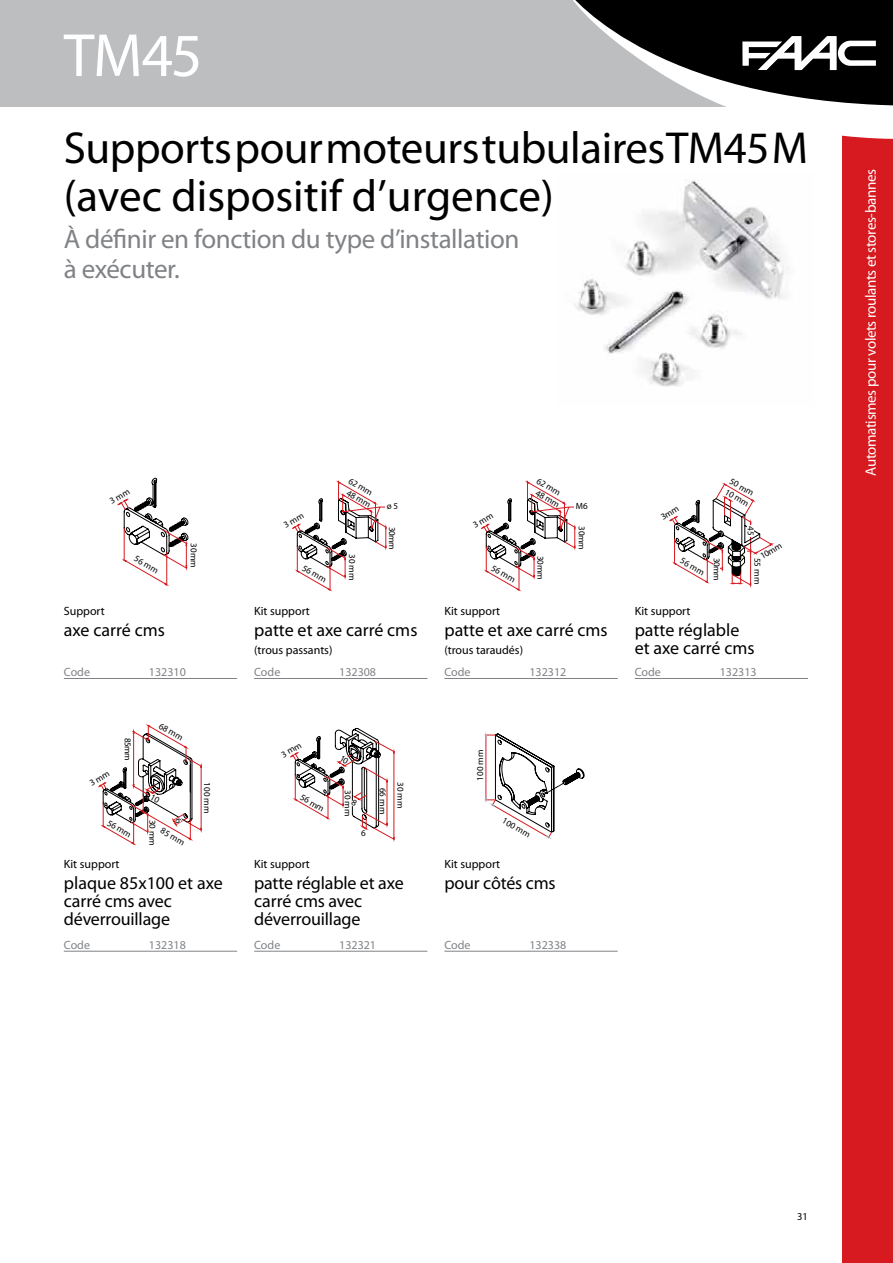
<style>
.page{position:relative;width:893px;height:1263px;background:#fff}
.page>*{position:absolute;margin:0;border:0;box-sizing:border-box;transform-origin:0 0}
.t1{font:61.5px "Myriad Pro";color:#fff}
.t2{font:45px/48px "Myriad Pro";letter-spacing:-.01em;color:#000}
.t3{font:27px/30px "Myriad Pro";letter-spacing:-.015em;color:#808285}
.t4{font:18px/18px "Myriad Pro";letter-spacing:-.01em;color:#000}
.t5{font:15px "Myriad Pro";letter-spacing:-.025em;color:#fff}
.t6{font:12px "Myriad Pro";color:#000}
.t7{font:12px "Myriad Pro";color:#808285}
.t8{font:10.5px "Myriad Pro";color:#000}
.t9{font:9px/11.2px "Myriad Pro";color:#000;text-align:center}
</style>
<div class="page">
<div style="left:842px;top:0;width:51px;height:1263px;background:#d71920"></div>
<div style="left:0;top:0;width:893px;height:106px;background:#bcbec0"></div>
<svg style="left:564px;top:0;width:329px;height:139px"></svg>
<img style="left:574px;top:180px;width:215px;height:207px">
<hr style="left:254px;top:951px;width:173px;height:1px;background:#808285">
<hr style="left:444px;top:951px;width:174px;height:1px;background:#808285">
<hr style="left:64px;top:678px;width:173px;height:1px;background:#808285">
<hr style="left:254px;top:678px;width:173px;height:1px;background:#808285">
<hr style="left:444px;top:678px;width:174px;height:1px;background:#808285">
<hr style="left:635px;top:678px;width:173px;height:1px;background:#808285">
<hr style="left:64px;top:951px;width:173px;height:1px;background:#808285">
<svg style="left:461px;top:733px;width:124px;height:219px"></svg>
<svg style="left:117px;top:478px;width:71px;height:108px"></svg>
<svg style="left:292px;top:480px;width:95px;height:111px"></svg>
<svg style="left:481px;top:480px;width:95px;height:111px"></svg>
<svg style="left:669px;top:483px;width:105px;height:102px"></svg>
<svg style="left:98px;top:724px;width:104px;height:121px"></svg>
<svg style="left:290px;top:728px;width:105px;height:112px"></svg>
<h1 class="t1" style="left:64px;top:17px;width:140px">TM45</h1>
<h2 class="t2" style="left:64px;top:123px;width:746px">Supports pour moteurs tubulaires TM45 M (avec dispositif d’urgence)</h2>
<h3 class="t3" style="left:64px;top:224px;width:457px">À définir en fonction du type d’installation à exécuter.</h3>
<p class="t9" style="left:352px;top:475px;width:32px;rotate:30deg">62 mm<br>48 mm</p>
<p class="t9" style="left:387px;top:500px;width:13px">ø 5</p>
<p class="t9" style="left:540px;top:475px;width:33px;rotate:30deg">62 mm<br>48 mm</p>
<p class="t9" style="left:576px;top:500px;width:13px">M6</p>
<p class="t9" style="left:733px;top:475px;width:29px;text-align:left;rotate:30deg">50 mm<br>10 mm</p>
<p class="t9" style="left:138px;top:553px;width:28px;rotate:30deg">56 mm</p>
<p class="t9" style="left:200px;top:543px;width:26px;rotate:90deg">30 mm</p>
<p class="t9" style="left:306px;top:562px;width:28px;rotate:30deg">56 mm</p>
<p class="t9" style="left:358px;top:554px;width:28px;rotate:90deg">30 mm</p>
<p class="t9" style="left:398px;top:527px;width:24px;rotate:90deg">30 mm</p>
<p class="t9" style="left:495px;top:562px;width:28px;rotate:30deg">56 mm</p>
<p class="t9" style="left:546px;top:556px;width:24px;rotate:90deg">30 mm</p>
<p class="t9" style="left:587px;top:526px;width:24px;rotate:90deg">30 mm</p>
<p class="t9" style="left:756px;top:526px;width:11px;rotate:90deg">45</p>
<p class="t9" style="left:758px;top:551px;width:25px;rotate:-29deg">10 mm</p>
<p class="t9" style="left:684px;top:555px;width:28px;rotate:30deg">56 mm</p>
<p class="t9" style="left:763px;top:558px;width:28px;rotate:90deg">55 mm</p>
<p class="t9" style="left:722px;top:558px;width:24px;rotate:90deg">30 mm</p>
<p class="t6" style="left:64px;top:603px;width:42px">Support</p>
<p class="t4" style="left:64px;top:620px;width:103px">axe carré cms</p>
<p class="t6" style="left:254px;top:603px;width:57px">Kit support</p>
<p class="t4" style="left:254px;top:620px;width:165px">patte et axe carré cms</p>
<p class="t6" style="left:254px;top:642px;width:80px">(trous passants)</p>
<p class="t6" style="left:444px;top:603px;width:57px">Kit support</p>
<p class="t4" style="left:444px;top:620px;width:165px">patte et axe carré cms</p>
<p class="t6" style="left:444px;top:642px;width:80px">(trous taraudés)</p>
<p class="t6" style="left:635px;top:603px;width:57px">Kit support</p>
<p class="t4" style="left:635px;top:620px;width:121px">patte réglable et axe carré cms</p>
<p class="t7" style="left:64px;top:664px;width:28px">Code</p>
<p class="t7" style="left:149px;top:664px;width:38px">132310</p>
<p class="t7" style="left:254px;top:664px;width:28px">Code</p>
<p class="t7" style="left:339px;top:664px;width:38px">132308</p>
<p class="t7" style="left:444px;top:664px;width:28px">Code</p>
<p class="t7" style="left:529px;top:664px;width:38px">132312</p>
<p class="t7" style="left:635px;top:664px;width:28px">Code</p>
<p class="t7" style="left:720px;top:664px;width:38px">132313</p>
<p class="t9" style="left:134px;top:738px;width:24px;rotate:90deg">85 mm</p>
<p class="t9" style="left:163px;top:720px;width:28px;rotate:30deg">68 mm</p>
<p class="t9" style="left:474px;top:780px;width:32px;rotate:-90deg">100 mm</p>
<p class="t9" style="left:111px;top:817px;width:28px;rotate:30deg">56 mm</p>
<p class="t9" style="left:164px;top:825px;width:28px;rotate:30deg">85 mm</p>
<p class="t9" style="left:158px;top:820px;width:28px;rotate:90deg">30 mm</p>
<p class="t9" style="left:213px;top:782px;width:32px;rotate:90deg">100 mm</p>
<p class="t9" style="left:304px;top:791px;width:28px;rotate:30deg">56 mm</p>
<p class="t9" style="left:353px;top:790px;width:28px;rotate:90deg">30 mm</p>
<p class="t9" style="left:410px;top:788px;width:28px;line-height:17.9px;text-align:left;text-indent:-6px;rotate:90deg">30 mm<br>66 mm</p>
<p class="t9" style="left:361px;top:827px;width:6px">6</p>
<p class="t9" style="left:506px;top:815px;width:32px;rotate:30deg">100 mm</p>
<p class="t6" style="left:64px;top:856px;width:57px">Kit support</p>
<p class="t4" style="left:64px;top:873px;width:160px">plaque 85x100 et axe carré cms avec déverrouillage</p>
<p class="t6" style="left:254px;top:856px;width:57px">Kit support</p>
<p class="t4" style="left:254px;top:873px;width:151px">patte réglable et axe carré cms avec déverrouillage</p>
<p class="t6" style="left:444px;top:856px;width:57px">Kit support</p>
<p class="t4" style="left:444px;top:873px;width:113px">pour côtés cms</p>
<p class="t7" style="left:64px;top:937px;width:28px">Code</p>
<p class="t7" style="left:149px;top:937px;width:38px">132318</p>
<p class="t7" style="left:254px;top:937px;width:28px">Code</p>
<p class="t7" style="left:339px;top:937px;width:38px">132321</p>
<p class="t7" style="left:444px;top:937px;width:28px">Code</p>
<p class="t7" style="left:529px;top:937px;width:38px">132338</p>
<p class="t5" style="left:862px;top:476px;width:308px;rotate:-90deg">Automatismes pour volets roulants et stores-bannes</p>
<p class="t8" style="left:797px;top:1209px;width:12px">31</p>
</div>
